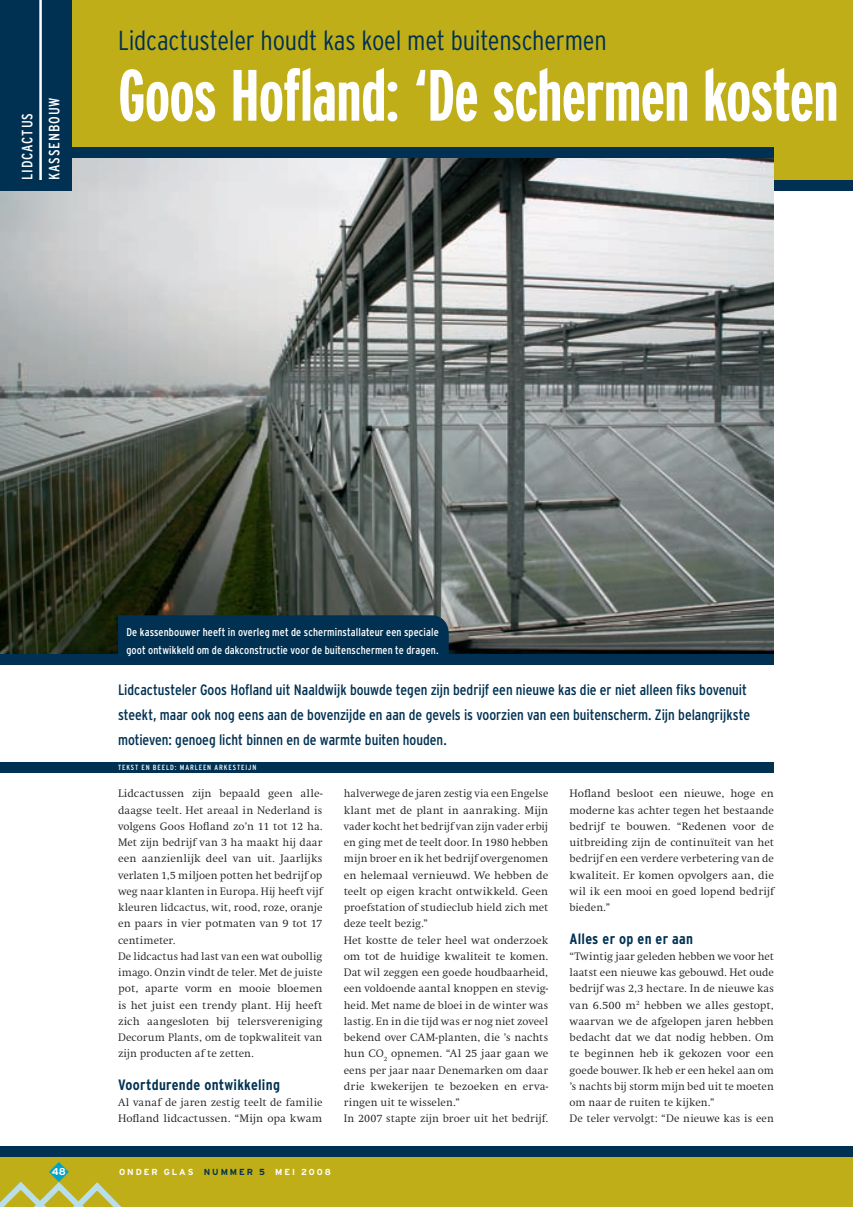
<style>
.page{position:relative;width:853px;height:1207px;background:#fff}
.page>*{position:absolute;margin:0;border:0;box-sizing:border-box;transform-origin:0 0}
.t1{font:700 extra-condensed 72.5px "Interstate";letter-spacing:-.01em;color:#fff}
.t2{font:300 condensed 27.5px "Interstate";letter-spacing:-.01em;color:#013152}
.t3{font:condensed 15px/25px "Interstate";color:#013152}
.t4{font:700 condensed 15px "Interstate";letter-spacing:.02em;color:#013152}
.t5{font:condensed 15px/27.1px "Interstate";letter-spacing:.06em;color:#fff}
.t6{font:300 11.25px/16.2px "Swift";letter-spacing:.005em;color:#231f20}
.t7{font:condensed 11.25px/17.5px "Interstate";letter-spacing:.01em;color:#fff}
.t8{font:700 10px "Interstate";color:#fff}
.t9{font:700 8.75px "Interstate";letter-spacing:.22em;color:#fff}
.t10{font:condensed 7.5px "Interstate";letter-spacing:.125em;color:#fff}
.s1{color:#013152}
</style>
<div class="page">
<div style="left:0;top:1146px;width:851px;height:61px;background:#c0ae19"></div>
<div style="left:0;top:0;width:851px;height:184px;background:#c0ae19"></div>
<div style="left:0;top:180px;width:851px;height:11px;background:#013152"></div>
<div style="left:0;top:1146px;width:851px;height:10px;background:#013152"></div>
<hr style="left:851px;top:1146px;width:1px;height:61px;background:#c0ae19">
<hr style="left:851px;top:0;width:1px;height:184px;background:#c0ae19">
<img style="left:0;top:158px;width:773px;height:496px">
<div style="left:0;top:147px;width:773px;height:11px;background:#013152"></div>
<div style="left:0;top:654px;width:773px;height:11px;background:#013152"></div>
<div style="left:0;top:762px;width:773px;height:11px;background:#013152"></div>
<div style="left:118px;top:615px;width:331px;height:39px;background:#013152"></div>
<div style="left:0;top:0;width:72px;height:191px;background:#013152"></div>
<hr style="left:39px;top:0;width:3px;height:180px;background:#fff">
<svg style="left:0;top:1162px;width:122px;height:45px"></svg>
<h3 class="t5" style="left:13px;top:180px;width:84px;rotate:-90deg">LIDCACTUS<br>KASSENBOUW</h3>
<h2 class="t2" style="left:118px;top:25px;width:490px">Lidcactusteler houdt kas koel met buitenschermen</h2>
<h1 class="t1" style="left:118px;top:55px;width:722px">Goos Hofland: ‘De schermen kosten</h1>
<p class="t8" style="left:52px;top:1166px;width:15px">48</p>
<p class="t7" style="left:126px;top:623px;width:314px">De kassenbouwer heeft in overleg met de scherminstallateur een speciale goot ontwikkeld om de dakconstructie voor de buitenschermen te dragen.</p>
<p class="t3" style="left:118px;top:677px;width:633px">Lidcactusteler Goos Hofland uit Naaldwijk bouwde tegen zijn bedrijf een nieuwe kas die er niet alleen fiks bovenuit steekt, maar ook nog eens aan de bovenzijde en aan de gevels is voorzien van een buitenscherm. Zijn belangrijkste motieven: genoeg licht binnen en de warmte buiten houden.</p>
<p class="t10" style="left:118px;top:763px;width:140px">TEKST EN BEELD: MARLEEN ARKESTEIJN</p>
<p class="t6" style="left:118px;top:786px;width:206px">Lidcactussen zijn bepaald geen alle&shy;daagse teelt. Het areaal in Nederland is volgens Goos Hofland zo’n 11 tot 12 ha.<br>Met zijn bedrijf van 3 ha maakt hij daar een aanzienlijk deel van uit. Jaarlijks verlaten 1,5 miljoen potten het bedrijf op weg naar klanten in Europa. Hij heeft vijf kleuren lidcactus, wit, rood, roze, oranje en paars in vier potmaten van 9 tot 17 centimeter.<br>De lidcactus had last van een wat oubollig imago. Onzin vindt de teler. Met de juiste pot, aparte vorm en mooie bloemen is het juist een trendy plant. Hij heeft zich aangesloten bij telersvereniging Decorum Plants, om de topkwaliteit van zijn producten af te zetten.</p>
<h3 class="t4" style="left:118px;top:1076px;width:163px">Voortdurende ontwikkeling</h3>
<p class="t6" style="left:118px;top:1094px;width:206px">Al vanaf de jaren zestig teelt de familie<br>Hofland lidcactussen. “Mijn opa kwam</p>
<p class="t6" style="left:344px;top:786px;width:206px">halverwege de jaren zestig via een Engelse klant met de plant in aanraking. Mijn vader kocht het bedrijf van zijn vader erbij en ging met de teelt door. In 1980 hebben mijn broer en ik het bedrijf overgenomen en helemaal vernieuwd. We hebben de teelt op eigen kracht ontwikkeld. Geen proefstation of studieclub hield zich met deze teelt bezig.”<br>Het kostte de teler heel wat onderzoek om tot de huidige kwaliteit te komen.<br>Dat wil zeggen een goede houdbaarheid, een voldoende aantal knoppen en stevig&shy;heid. Met name de bloei in de winter was lastig. En in die tijd was er nog niet zoveel bekend over CAM-planten, die ’s nachts hun CO<sub>2</sub> opnemen. “Al 25 jaar gaan we eens per jaar naar Denemarken om daar drie kwekerijen te bezoeken en erva&shy;ringen uit te wisselen.”<br>In 2007 stapte zijn broer uit het bedrijf.</p>
<p class="t6" style="left:569px;top:786px;width:206px;text-align:justify">Hofland besloot een nieuwe, hoge en moderne kas achter tegen het bestaande bedrijf te bouwen. “Redenen voor de uitbreiding zijn de continuïteit van het bedrijf en een verdere verbetering van de kwaliteit. Er komen opvolgers aan, die wil ik een mooi en goed lopend bedrijf bieden.”</p>
<h3 class="t4" style="left:569px;top:930px;width:125px">Alles er op en er aan</h3>
<p class="t6" style="left:569px;top:948px;width:206px">“Twintig jaar geleden hebben we voor het laatst een nieuwe kas gebouwd. Het oude bedrijf was 2,3 hectare. In de nieuwe kas van 6.500 m<sup>2</sup> hebben we alles gestopt, waarvan we de afgelopen jaren hebben bedacht dat we dat nodig hebben. Om te beginnen heb ik gekozen voor een goede bouwer. Ik heb er een hekel aan om ’s nachts bij storm mijn bed uit te moeten om naar de ruiten te kijken.”<br>De teler vervolgt: “De nieuwe kas is een</p>
<p class="t9" style="left:119px;top:1167px;width:213px">ONDER GLAS <span class="s1">NUMMER 5</span> ME I 2008</p>
</div>
